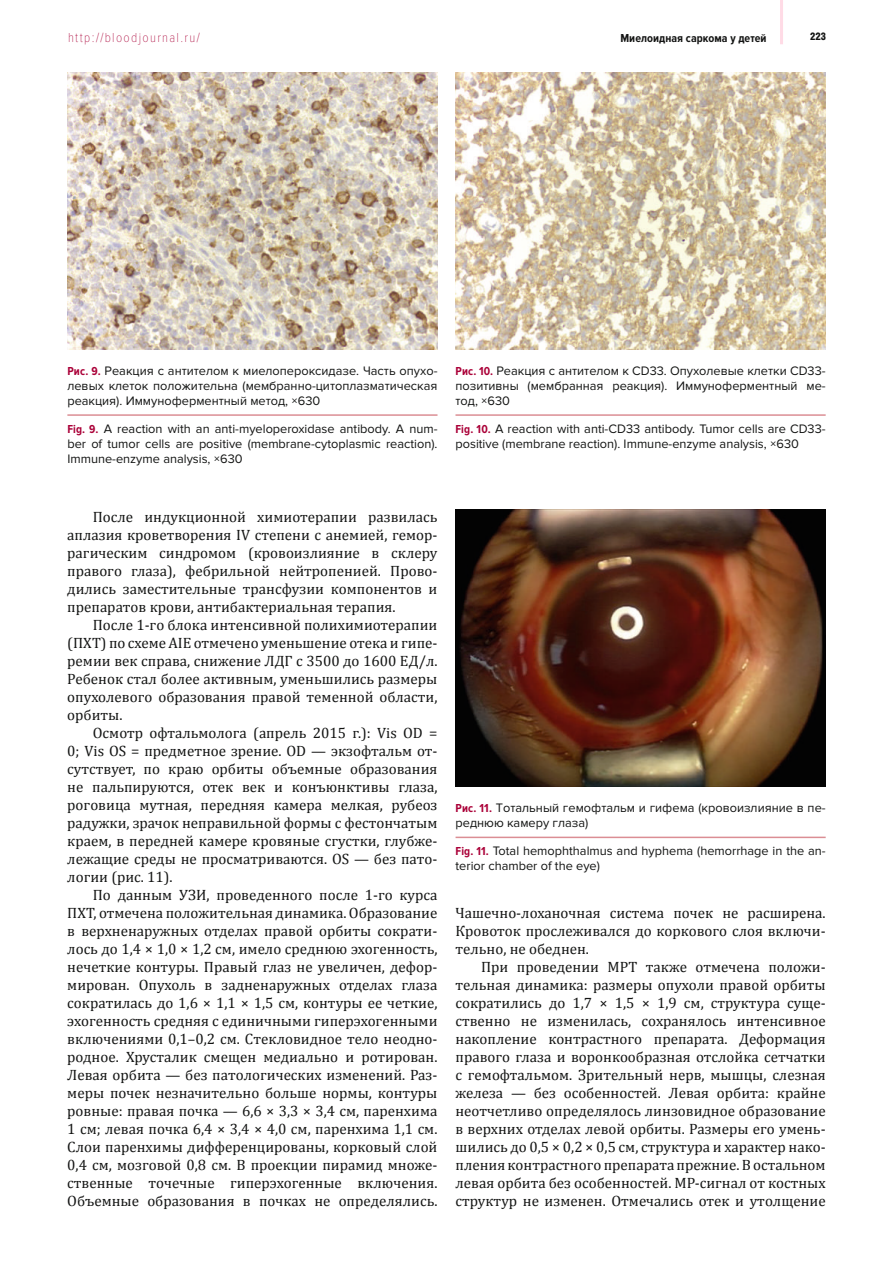
<style>
.page{position:relative;width:893px;height:1263px;background:#fff}
.page>*{position:absolute;margin:0;border:0;box-sizing:border-box;transform-origin:0 0}
.t1{font:15px/18px "Cambria";color:#131413;text-align:justify}
.t2{font:100 13.5px "Proxima Nova Cond";letter-spacing:.1em;color:#aa0038}
.t3{font:12.75px/15px "Proxima Nova";color:#131413}
.t4{font:700 12px "Proxima Nova Cond";letter-spacing:.005em;color:#131413}
.t5{font:900 10.5px "Helios Cond";color:#131413}
.s1{font-family:"Proxima Nova Cond";font-weight:700;font-size:12px;color:#aa0038}
</style>
<div class="page">
<hr style="left:780px;top:0;width:3px;height:44px;background:#ffdbe6">
<img style="left:456px;top:509px;width:370px;height:278px">
<hr style="left:456px;top:837px;width:370px;height:1px;background:#db8e94">
<hr style="left:67px;top:414px;width:370px;height:2px;background:#db8e94">
<img style="left:67px;top:72px;width:370px;height:278px">
<hr style="left:455px;top:414px;width:371px;height:2px;background:#db8e94">
<img style="left:455px;top:72px;width:371px;height:278px">
<p class="t2" style="left:68px;top:33px;width:133px">http://bloodjournal.ru/</p>
<p class="t4" style="left:620px;top:34px;width:148px">Миелоидная саркома у детей</p>
<p class="t5" style="left:810px;top:32px;width:17px">223</p>
<p class="t3" style="left:67px;top:364px;width:372px;text-align:justify"><span class="s1">Рис. 9.</span> Реакция с антителом к миелопероксидазе. Часть опухо&shy;левых клеток положительна (мембранно-цитоплазматическая реакция). Иммуноферментный метод, ×630</p>
<p class="t3" style="left:67px;top:422px;width:372px;text-align:justify"><span class="s1">Fig. 9.</span> A reaction with an anti-myeloperoxidase antibody. A num&shy;ber of tumor cells are positive (membrane-cytoplasmic reaction).<br>Immune-enzyme analysis, ×630</p>
<p class="t3" style="left:455px;top:364px;width:372px;text-align:justify"><span class="s1">Рис. 10.</span> Реакция с антителом к CD33. Опухолевые клетки CD33- позитивны (мембранная реакция). Иммуноферментный ме&shy;тод, ×630</p>
<p class="t3" style="left:455px;top:422px;width:372px"><span class="s1">Fig. 10.</span> A reaction with anti-CD33 antibody. Tumor cells are CD33- positive (membrane reaction). Immune-enzyme analysis, ×630</p>
<p class="t1" style="left:67px;top:508px;width:372px;text-indent:26px">После индукционной химиотерапии развилась аплазия кроветворения IV степени с анемией, гемор&shy;рагическим синдромом (кровоизлияние в склеру правого глаза), фебрильной нейтропенией. Прово&shy;дились заместительные трансфузии компонентов и препаратов крови, антибактериальная терапия.</p>
<p class="t1" style="left:67px;top:616px;width:372px;text-indent:26px">После 1-го блока интенсивной полихимиотерапии (ПХТ) по схеме AIE отмечено уменьшение отека и гипе&shy;ремии век справа, снижение ЛДГ с 3500 до 1600 ЕД/л.<br>Ребенок стал более активным, уменьшились размеры опухолевого образования правой теменной области, орбиты.</p>
<p class="t1" style="left:67px;top:724px;width:372px;text-indent:26px">Осмотр офтальмолога (апрель 2015 г.): Vis OD = 0; Vis OS = предметное зрение. OD — экзофтальм от&shy;сутствует, по краю орбиты объемные образования не пальпируются, отек век и конъюнктивы глаза, роговица мутная, передняя камера мелкая, рубеоз радужки, зрачок неправильной формы с фестончатым краем, в передней камере кровяные сгустки, глубже&shy;лежащие среды не просматриваются. OS — без пато&shy;логии (рис. 11).</p>
<p class="t1" style="left:67px;top:886px;width:372px;text-indent:26px">По данным УЗИ, проведенного после 1-го курса ПХТ, отмечена положительная динамика. Образование в верхненаружных отделах правой орбиты сократи&shy;лось до 1,4 × 1,0 × 1,2 см, имело среднюю эхогенность, нечеткие контуры. Правый глаз не увеличен, дефор&shy;мирован. Опухоль в задненаружных отделах глаза сократилась до 1,6 × 1,1 × 1,5 см, контуры ее четкие, эхогенность средняя с единичными гиперэхогенными включениями 0,1–0,2 см. Стекловидное тело неодно&shy;родное. Хрусталик смещен медиально и ротирован.<br>Левая орбита — без патологических изменений. Раз&shy;меры почек незначительно больше нормы, контуры ровные: правая почка — 6,6 × 3,3 × 3,4 см, паренхима 1 см; левая почка 6,4 × 3,4 × 4,0 см, паренхима 1,1 см.<br>Слои паренхимы дифференцированы, корковый слой 0,4 см, мозговой 0,8 см. В проекции пирамид множе&shy;ственные точечные гиперэхогенные включения.<br>Объемные образования в почках не определялись.</p>
<p class="t3" style="left:456px;top:802px;width:372px"><span class="s1">Рис. 11.</span> Тотальный гемофтальм и гифема (кровоизлияние в пе&shy;реднюю камеру глаза)</p>
<p class="t3" style="left:456px;top:844px;width:372px"><span class="s1">Fig. 11.</span> Total hemophthalmus and hyphema (hemorrhage in the an&shy;terior chamber of the eye)</p>
<p class="t1" style="left:455px;top:904px;width:372px">Чашечно-лоханочная система почек не расширена.<br>Кровоток прослеживался до коркового слоя включи&shy;тельно, не обеднен.</p>
<p class="t1" style="left:455px;top:958px;width:372px;text-indent:26px">При проведении МРТ также отмечена положи&shy;тельная динамика: размеры опухоли правой орбиты сократились до 1,7 × 1,5 × 1,9 см, структура суще&shy;ственно не изменилась, сохранялось интенсивное накопление контрастного препарата. Деформация правого глаза и воронкообразная отслойка сетчатки с гемофтальмом. Зрительный нерв, мышцы, слезная железа — без особенностей. Левая орбита: крайне неотчетливо определялось линзовидное образование в верхних отделах левой орбиты. Размеры его умень&shy;шились до 0,5 × 0,2 × 0,5 см, структура и характер нако&shy;пления контрастного препарата прежние. Востальном левая орбита без особенностей. МР-сигнал от костных структур не изменен. Отмечались отек и утолщение</p>
</div>
